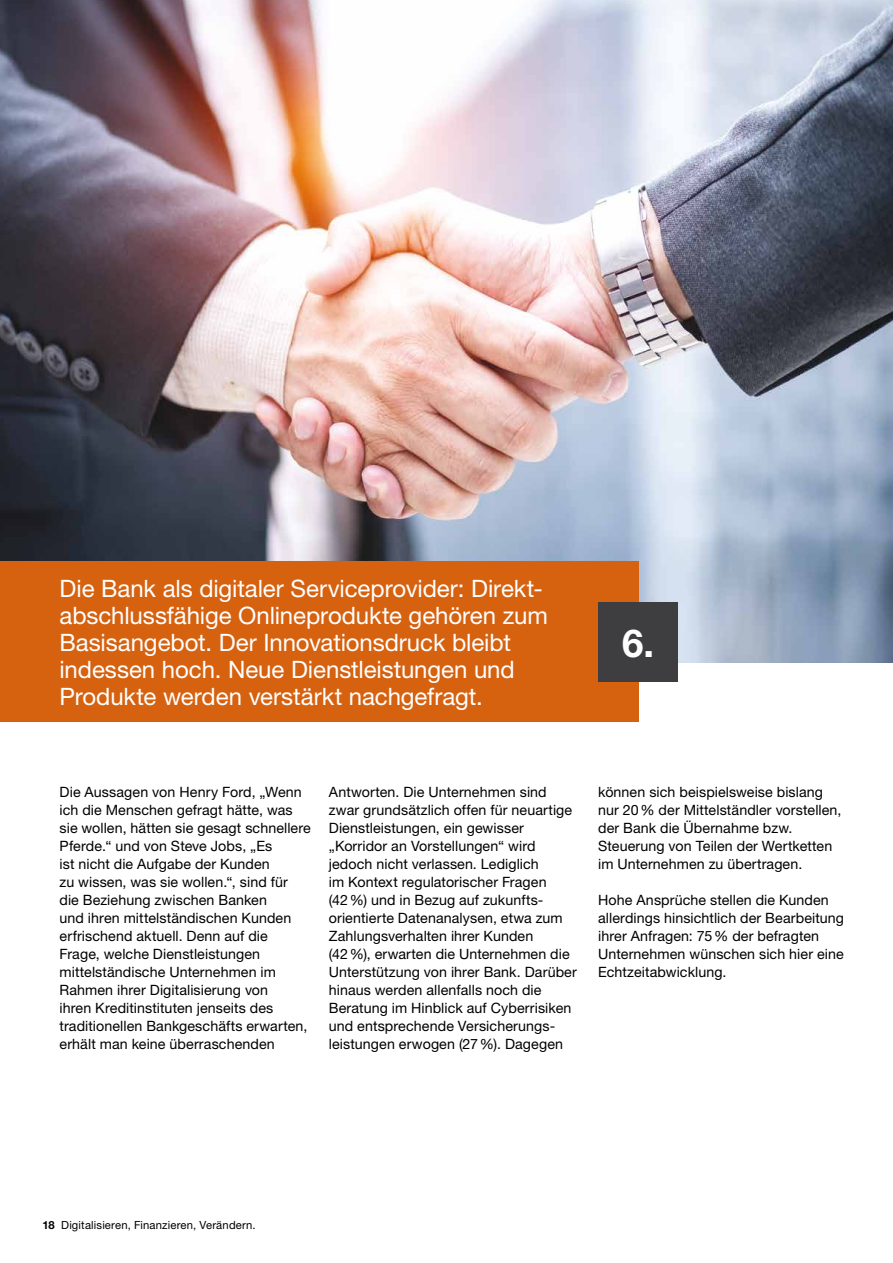
<style>
.page{position:relative;width:893px;height:1263px;background:#fff}
.page>*{position:absolute;margin:0;border:0;box-sizing:border-box;transform-origin:0 0}
.t1{font:700 38.55px "Helvetica Neue LT";color:#fff}
.t2{font:24px/27px "Helvetica Neue LT";letter-spacing:-.005em;color:#fff}
.t3{font:14.25px/18px "Helvetica Neue LT";letter-spacing:.005em;color:#000}
.t4{font:11.25px "Helvetica Neue LT";letter-spacing:.015em;color:#000}
.s1{font-weight:700}
</style>
<div class="page">
<img style="left:0;top:0;width:893px;height:662px">
<div style="left:0;top:561px;width:638px;height:161px;background:#d66210"></div>
<div style="left:599px;top:602px;width:79px;height:79px;background:#3e3d40"></div>
<h2 class="t2" style="left:60px;top:575px;width:490px">Die Bank als digitaler Serviceprovider: Direkt&shy;abschlussfähige Onlineprodukte gehören zum Basisangebot. Der Innovationsdruck bleibt indessen hoch. Neue Dienstleistungen und Produkte werden verstärkt nachgefragt.</h2>
<h1 class="t1" style="left:622px;top:619px;width:34px">6.</h1>
<p class="t3" style="left:60px;top:783px;width:253px">Die Aussagen von Henry Ford, „Wenn ich die Menschen gefragt hätte, was sie wollen, hätten sie gesagt schnellere Pferde.“ und von Steve Jobs, „Es<br>ist nicht die Aufgabe der Kunden<br>zu wissen, was sie wollen.“, sind für<br>die Beziehung zwischen Banken<br>und ihren mittelständischen Kunden erfrischend aktuell. Denn auf die Frage, welche Dienstleistungen mittelständische Unternehmen im Rahmen ihrer Digitalisierung von<br>ihren Kreditinstituten jenseits des traditionellen Bankgeschäfts erwarten, erhält man keine überraschenden</p>
<p class="t3" style="left:329px;top:783px;width:249px">Antworten. Die Unternehmen sind zwar grundsätzlich offen für neuartige Dienstleistungen, ein gewisser „Korridor an Vorstellungen“ wird jedoch nicht verlassen. Lediglich<br>im Kontext regulatorischer Fragen (42%) und in Bezug auf zukunfts&shy;orientierte Datenanalysen, etwa zum Zahlungsverhalten ihrer Kunden (42%), erwarten die Unternehmen die Unterstützung von ihrer Bank. Darüber hinaus werden allenfalls noch die Beratung im Hinblick auf Cyberrisiken und entsprechende Versicherungs&shy;leistungen erwogen (27%). Dagegen</p>
<p class="t3" style="left:598px;top:783px;width:245px">können sich beispielsweise bislang nur 20% der Mittelständler vorstellen, der Bank die Übernahme bzw.<br>Steuerung von Teilen der Wertketten im Unternehmen zu übertragen.</p>
<p class="t3" style="left:598px;top:891px;width:247px">Hohe Ansprüche stellen die Kunden allerdings hinsichtlich der Bearbeitung ihrer Anfragen: 75% der befragten Unternehmen wünschen sich hier eine Echtzeitabwicklung.</p>
<p class="t4" style="left:43px;top:1218px;width:215px"><span class="s1">18</span> Digitalisieren, Finanzieren, Verändern.</p>
</div>
